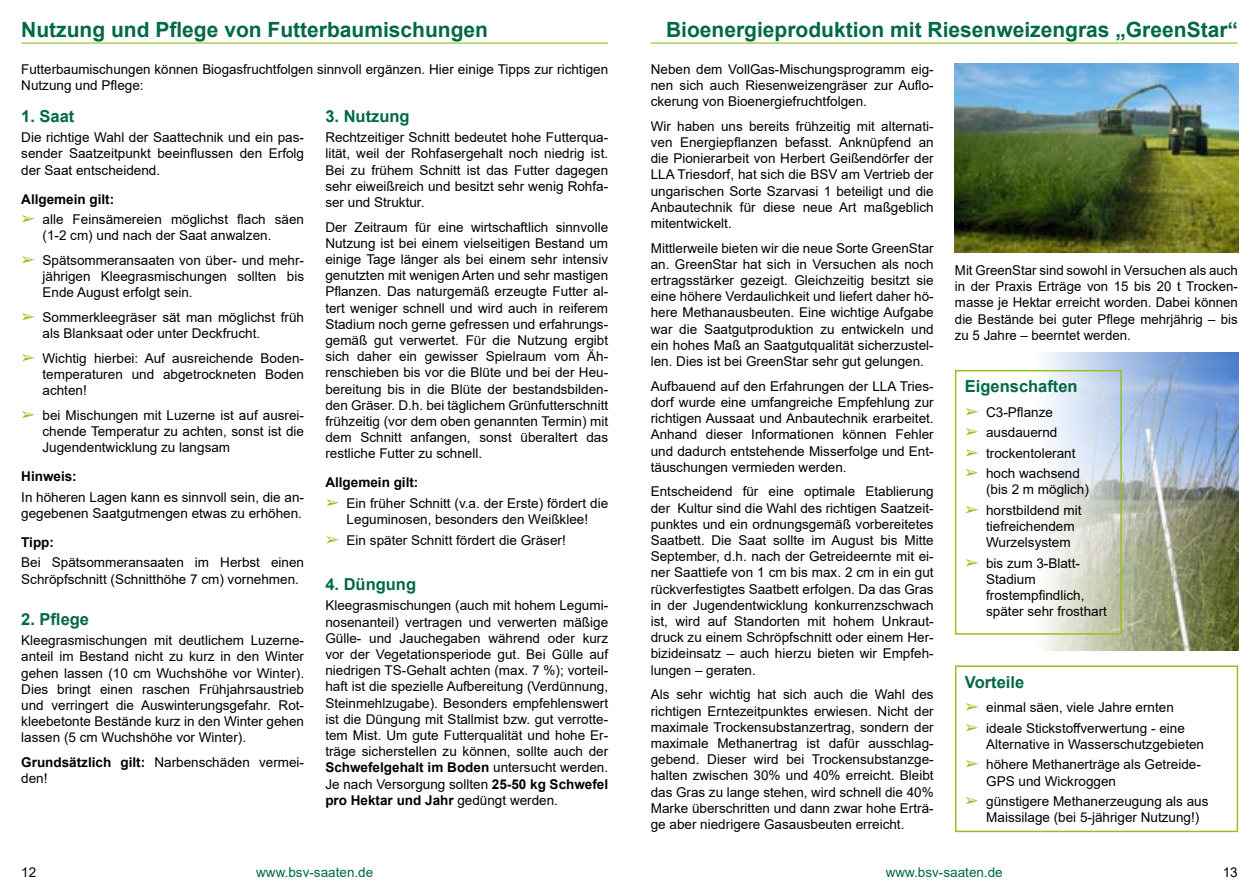
<style>
.page{position:relative;width:1259px;height:893px;background:#fff}
.page>*{position:absolute;margin:0;border:0;box-sizing:border-box;transform-origin:0 0}
.t1{font:700 21px "Arial";color:#006944}
.t2{font:700 16.5px "Arial";color:#006944}
.t3{font:13.5px/16.2px "Arial";color:#000;text-align:justify}
.t4{font:700 13.5px "Arial";color:#000}
.t5{font:13.5px "Arial";color:#006944}
.s1{color:#95c11f}
.s2{font-weight:700}
</style>
<div class="page">
<hr style="left:651px;top:43px;width:586px;height:1px;background:#95c11f">
<hr style="left:21px;top:43px;width:587px;height:1px;background:#95c11f">
<img style="left:1037px;top:353px;width:201px;height:298px">
<img style="left:955px;top:64px;width:283px;height:188px">
<div style="left:955px;top:665px;width:283px;height:167px;border:2px solid #95c11f"></div>
<div style="left:955px;top:370px;width:166px;height:265px;border:2px solid #95c11f"></div>
<h1 class="t1" style="left:21px;top:14px;width:468px">Nutzung und Pflege von Futterbaumischungen</h1>
<p class="t3" style="left:21px;top:61px;width:588px">Futterbaumischungen können Biogasfruchtfolgen sinnvoll ergänzen. Hier einige Tipps zur richtigen<br>Nutzung und Pflege:</p>
<p class="t2" style="left:21px;top:104px;width:55px">1. Saat</p>
<p class="t3" style="left:21px;top:129px;width:284px">Die richtige Wahl der Saattechnik und ein pas&shy;sender Saatzeitpunkt beeinflussen den Erfolg der Saat entscheidend.</p>
<p class="t4" style="left:21px;top:189px;width:95px">Allgemein gilt:</p>
<p class="t3" style="left:43px;top:211px;width:263px;text-indent:-21px"><span class="s1">➢</span> alle Feinsämereien möglichst flach säen (1-2 cm) und nach der Saat anwalzen.</p>
<p class="t3" style="left:43px;top:252px;width:263px;text-indent:-21px"><span class="s1">➢</span> Spätsommeransaaten von über- und mehr&shy;jährigen Kleegrasmischungen sollten bis Ende August erfolgt sein.</p>
<p class="t3" style="left:43px;top:309px;width:263px;text-indent:-21px"><span class="s1">➢</span> Sommerkleegräser sät man möglichst früh als Blanksaat oder unter Deckfrucht.</p>
<p class="t3" style="left:43px;top:350px;width:263px;text-indent:-21px"><span class="s1">➢</span> Wichtig hierbei: Auf ausreichende Boden&shy;temperaturen und abgetrockneten Boden achten!</p>
<p class="t3" style="left:43px;top:407px;width:263px;text-indent:-21px"><span class="s1">➢</span> bei Mischungen mit Luzerne ist auf ausrei&shy;chende Temperatur zu achten, sonst ist die Jugendentwicklung zu langsam</p>
<p class="t4" style="left:21px;top:467px;width:57px">Hinweis:</p>
<p class="t3" style="left:21px;top:489px;width:284px">In höheren Lagen kann es sinnvoll sein, die an&shy;gegebenen Saatgutmengen etwas zu erhöhen.</p>
<p class="t4" style="left:21px;top:533px;width:34px">Tipp:</p>
<p class="t3" style="left:21px;top:554px;width:284px">Bei Spätsommeransaaten im Herbst einen<br>Schröpfschnitt (Schnitthöhe 7 cm) vornehmen.</p>
<p class="t2" style="left:21px;top:607px;width:69px">2. Pflege</p>
<p class="t3" style="left:21px;top:632px;width:284px">Kleegrasmischungen mit deutlichem Luzerne&shy;anteil im Bestand nicht zu kurz in den Winter gehen lassen (10 cm Wuchshöhe vor Winter).<br>Dies bringt einen raschen Frühjahrsaustrieb und verringert die Auswinterungsgefahr. Rot&shy;kleebetonte Bestände kurz in den Winter gehen lassen (5 cm Wuchshöhe vor Winter).</p>
<p class="t3" style="left:21px;top:754px;width:284px"><span class="s2">Grundsätzlich gilt:</span> Narbenschäden vermei&shy;den!</p>
<p class="t2" style="left:325px;top:104px;width:86px">3. Nutzung</p>
<p class="t3" style="left:325px;top:129px;width:284px">Rechtzeitiger Schnitt bedeutet hohe Futterqua&shy;lität, weil der Rohfasergehalt noch niedrig ist.<br>Bei zu frühem Schnitt ist das Futter dagegen sehr eiweißreich und besitzt sehr wenig Rohfa&shy;ser und Struktur.</p>
<p class="t3" style="left:325px;top:219px;width:284px">Der Zeitraum für eine wirtschaftlich sinnvolle Nutzung ist bei einem vielseitigen Bestand um einige Tage länger als bei einem sehr intensiv genutzten mit wenigen Arten und sehr mastigen Pflanzen. Das naturgemäß erzeugte Futter al&shy;tert weniger schnell und wird auch in reiferem Stadium noch gerne gefressen und erfahrungs&shy;gemäß gut verwertet. Für die Nutzung ergibt sich daher ein gewisser Spielraum vom Äh&shy;renschieben bis vor die Blüte und bei der Heu&shy;bereitung bis in die Blüte der bestandsbilden&shy;den Gräser. D.h. bei täglichem Grünfutterschnitt frühzeitig (vor dem oben genannten Termin) mit dem Schnitt anfangen, sonst überaltert das restliche Futter zu schnell.</p>
<p class="t4" style="left:325px;top:473px;width:95px">Allgemein gilt:</p>
<p class="t3" style="left:325px;top:495px;width:284px;text-align:center"><span class="s1">➢</span> Ein früher Schnitt (v.a. der Erste) fördert die<br>Leguminosen, besonders den Weißklee!</p>
<p class="t3" style="left:325px;top:532px;width:242px"><span class="s1">➢</span> Ein später Schnitt fördert die Gräser!</p>
<p class="t2" style="left:325px;top:572px;width:92px">4. Düngung</p>
<p class="t3" style="left:325px;top:597px;width:284px">Kleegrasmischungen (auch mit hohem Legumi&shy;nosenanteil) vertragen und verwerten mäßige Gülle- und Jauchegaben während oder kurz vor der Vegetationsperiode gut. Bei Gülle auf niedrigen TS-Gehalt achten (max. 7 %); vorteil&shy;haft ist die spezielle Aufbereitung (Verdünnung, Steinmehlzugabe). Besonders empfehlenswert ist die Düngung mit Stallmist bzw. gut verrotte&shy;tem Mist. Um gute Futterqualität und hohe Er&shy;träge sicherstellen zu können, sollte auch der <span class="s2">Schwefelgehalt im Boden</span> untersucht werden.<br>Je nach Versorgung sollten <span class="s2">25-50 kg Schwefel pro Hektar und Jahr</span> gedüngt werden.</p>
<h1 class="t1" style="left:666px;top:14px;width:573px">Bioenergieproduktion mit Riesenweizengras „GreenStar“</h1>
<p class="t3" style="left:651px;top:61px;width:284px">Neben dem VollGas-Mischungsprogramm eig&shy;nen sich auch Riesenweizengräser zur Auflo&shy;ckerung von Bioenergiefruchtfolgen.</p>
<p class="t3" style="left:651px;top:118px;width:284px">Wir haben uns bereits frühzeitig mit alternati&shy;ven Energiepflanzen befasst. Anknüpfend an die Pionierarbeit von Herbert Geißendörfer der LLA Triesdorf, hat sich die BSV am Vertrieb der ungarischen Sorte Szarvasi 1 beteiligt und die Anbautechnik für diese neue Art maßgeblich mitentwickelt.</p>
<p class="t3" style="left:651px;top:240px;width:284px">Mittlerweile bieten wir die neue Sorte GreenStar an. GreenStar hat sich in Versuchen als noch ertragsstärker gezeigt. Gleichzeitig besitzt sie eine höhere Verdaulichkeit und liefert daher hö&shy;here Methanausbeuten. Eine wichtige Aufgabe war die Saatgutproduktion zu entwickeln und ein hohes Maß an Saatgutqualität sicherzustel&shy;len. Dies ist bei GreenStar sehr gut gelungen.</p>
<p class="t3" style="left:651px;top:378px;width:284px">Aufbauend auf den Erfahrungen der LLA Tries&shy;dorf wurde eine umfangreiche Empfehlung zur richtigen Aussaat und Anbautechnik erarbeitet.<br>Anhand dieser Informationen können Fehler und dadurch entstehende Misserfolge und Ent&shy;täuschungen vermieden werden.</p>
<p class="t3" style="left:651px;top:484px;width:284px">Entscheidend für eine optimale Etablierung der Kultur sind die Wahl des richtigen Saatzeit&shy;punktes und ein ordnungsgemäß vorbereitetes Saatbett. Die Saat sollte im August bis Mitte September, d.h. nach der Getreideernte mit ei&shy;ner Saattiefe von 1 cm bis max. 2 cm in ein gut rückverfestigtes Saatbett erfolgen. Da das Gras in der Jugendentwicklung konkurrenzschwach ist, wird auf Standorten mit hohem Unkraut&shy;druck zu einem Schröpfschnitt oder einem Her&shy;bizideinsatz – auch hierzu bieten wir Empfeh&shy;lungen – geraten.</p>
<p class="t3" style="left:651px;top:686px;width:284px">Als sehr wichtig hat sich auch die Wahl des richtigen Erntezeitpunktes erwiesen. Nicht der maximale Trockensubstanzertrag, sondern der maximale Methanertrag ist dafür ausschlag&shy;gebend. Dieser wird bei Trockensubstanzge&shy;halten zwischen 30% und 40% erreicht. Bleibt das Gras zu lange stehen, wird schnell die 40% Marke überschritten und dann zwar hohe Erträ&shy;ge aber niedrigere Gasausbeuten erreicht.</p>
<p class="t3" style="left:955px;top:262px;width:284px">Mit GreenStar sind sowohl in Versuchen als auch in der Praxis Erträge von 15 bis 20 t Trocken&shy;masse je Hektar erreicht worden. Dabei können die Bestände bei guter Pflege mehrjährig – bis zu 5 Jahre – beerntet werden.</p>
<p class="t2" style="left:965px;top:375px;width:114px">Eigenschaften</p>
<p class="t3" style="left:965px;top:404px;width:90px"><span class="s1">➢</span> C3-Pflanze</p>
<p class="t3" style="left:965px;top:424px;width:94px"><span class="s1">➢</span> ausdauernd</p>
<p class="t3" style="left:965px;top:445px;width:112px"><span class="s1">➢</span> trockentolerant</p>
<p class="t3" style="left:986px;top:465px;width:104px;text-indent:-21px"><span class="s1">➢</span> hoch wachsend (bis 2 m möglich)</p>
<p class="t3" style="left:986px;top:502px;width:97px;text-align:left;text-indent:-21px"><span class="s1">➢</span> horstbildend mit tiefreichendem<br>Wurzelsystem</p>
<p class="t3" style="left:986px;top:555px;width:122px;text-align:left;text-indent:-21px"><span class="s1">➢</span> bis zum 3-Blatt-<br>Stadium frostempfindlich, später sehr frosthart</p>
<p class="t2" style="left:965px;top:670px;width:61px">Vorteile</p>
<p class="t3" style="left:965px;top:699px;width:210px"><span class="s1">➢</span> einmal säen, viele Jahre ernten</p>
<p class="t3" style="left:986px;top:720px;width:219px;text-indent:-21px"><span class="s1">➢</span> ideale Stickstoffverwertung - eine<br>Alternative in Wasserschutzgebieten</p>
<p class="t3" style="left:986px;top:756px;width:216px;text-indent:-21px"><span class="s1">➢</span> höhere Methanerträge als Getreide-<br>GPS und Wickroggen</p>
<p class="t3" style="left:986px;top:793px;width:224px;text-indent:-21px"><span class="s1">➢</span> günstigere Methanerzeugung als aus<br>Maissilage (bei 5-jähriger Nutzung!)</p>
<p class="t3" style="left:21px;top:864px;width:17px">12</p>
<p class="t5" style="left:256px;top:863px;width:119px">www.bsv-saaten.de</p>
<p class="t5" style="left:885px;top:863px;width:119px">www.bsv-saaten.de</p>
<p class="t3" style="left:1222px;top:864px;width:17px">13</p>
</div>
